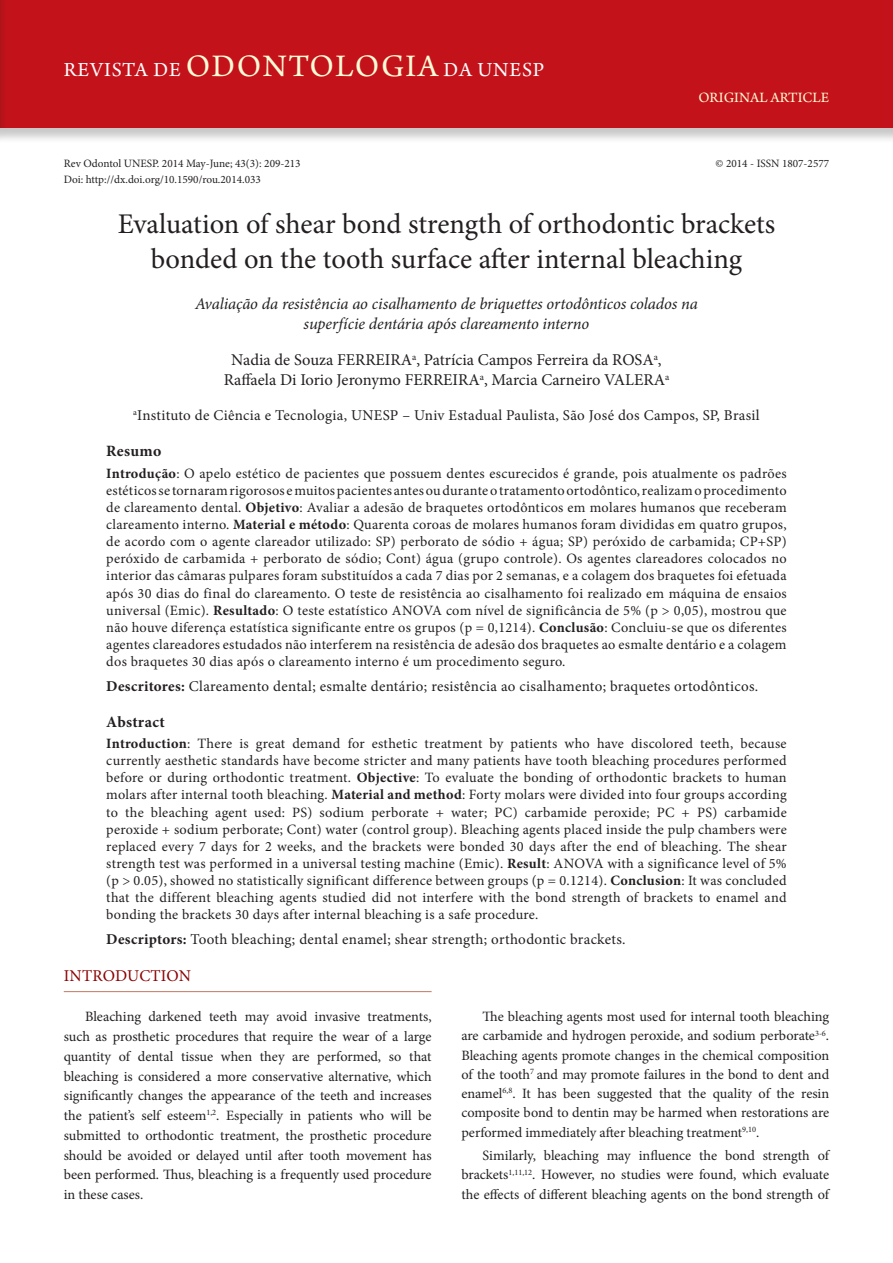
<style>
.page{position:relative;width:893px;height:1263px;background:#fff}
.page>*{position:absolute;margin:0;border:0;box-sizing:border-box;transform-origin:0 0}
.Título_1º_Idioma{font:28.5px/34.2px "Minion Pro";color:#231f20;text-align:center}
.t1{font:21px "Arno Pro";letter-spacing:.04em;color:#fff}
.Título_2º_Idioma{font:italic 16.5px/19.8px "Minion Pro";letter-spacing:-.005em;color:#231f20;text-align:center}
.Autores{font:16.5px/19.8px "Minion Pro";color:#231f20;text-align:center}
.t2{font:16.5px "Minion Pro";letter-spacing:.01em;color:#8b0202}
.Título_-_abstract{font:700 15.75px "Minion Pro";letter-spacing:.02em;color:#231f20}
.Título_-_resumo{font:700 15.75px "Minion Pro";letter-spacing:.02em;color:#231f20}
.Palavras-chave{font:15px "Minion Pro";letter-spacing:.02em;color:#231f20}
.Endereço{font:15px "Minion Pro";letter-spacing:.02em;color:#231f20}
.Keywords{font:15px "Minion Pro";letter-spacing:.02em;color:#231f20}
.t3{font:15px "Arno Pro";color:#fffbd6}
.Resumo{font:14.25px/17.1px "Minion Pro";letter-spacing:.02em;color:#231f20;text-align:justify}
.Corpo{font:14.25px/19.8px "Minion Pro";color:#231f20;text-align:justify}
.Abstract{font:14.25px/17.1px "Minion Pro";letter-spacing:.02em;color:#231f20;text-align:justify}
.Cabeçalho_A{font:11.25px "Minion Pro";color:#231f20}
.s1{font-size:33px;color:#fffbd6}
.s2{font-weight:700}
</style>
<div class="page">
<div style="left:0;top:0;width:893px;height:144px;background:#231f20;opacity:.25"></div>
<div style="left:0;top:0;width:893px;height:128px;background:#c4121a"></div>
<div style="left:0;top:0;width:8px;height:144px;background:#231f20;opacity:.25"></div>
<hr style="left:64px;top:991px;width:368px;height:1px;background:#c27660">
<h2 class="t1" style="left:64px;top:58px;width:482px">REVISTA DE <span class="s1">ODONTOLOGIA</span> DA UNESP</h2>
<p class="t3" style="left:698px;top:89px;width:132px">ORIGINAL ARTICLE</p>
<p class="Cabeçalho_A" style="left:64px;top:156px;width:238px">Rev Odontol UNESP. 2014 May-June; 43(3): 209-213</p>
<p class="Cabeçalho_A" style="left:715px;top:156px;width:115px">© 2014 - ISSN 1807-2577</p>
<p class="Cabeçalho_A" style="left:64px;top:172px;width:199px">Doi: http://dx.doi.org/10.1590/rou.2014.033</p>
<p class="Título_1º_Idioma" style="left:118px;top:207px;width:659px">Evaluation of shear bond strength of orthodontic brackets bonded on the tooth surface after internal bleaching</p>
<p class="Título_2º_Idioma" style="left:195px;top:293px;width:504px">Avaliação da resistência ao cisalhamento de briquettes ortodônticos colados na superfície dentária após clareamento interno</p>
<p class="Autores" style="left:224px;top:350px;width:447px">Nadia de Souza FERREIRA<sup>a</sup>, Patrícia Campos Ferreira da ROSA<sup>a</sup>,<br>Raffaela Di Iorio Jeronymo FERREIRA<sup>a</sup>, Marcia Carneiro VALERA<sup>a</sup></p>
<p class="Endereço" style="left:133px;top:405px;width:628px"><sup>a</sup>Instituto de Ciência e Tecnologia, UNESP – Univ Estadual Paulista, São José dos Campos, SP, Brasil</p>
<p class="Título_-_resumo" style="left:106px;top:440px;width:56px">Resumo</p>
<p class="Resumo" style="left:106px;top:465px;width:682px"><span class="s2">Introdução</span>: O apelo estético de pacientes que possuem dentes escurecidos é grande, pois atualmente os padrões estéticos se tornaram rigorosos e muitos pacientes antes ou durante o tratamento ortodôntico, realizam o procedimento de clareamento dental. <span class="s2">Objetivo</span>: Avaliar a adesão de braquetes ortodônticos em molares humanos que receberam clareamento interno. <span class="s2">Material e método</span>: Quarenta coroas de molares humanos foram divididas em quatro grupos, de acordo com o agente clareador utilizado: SP) perborato de sódio + água; SP) peróxido de carbamida; CP+SP) peróxido de carbamida + perborato de sódio; Cont) água (grupo controle). Os agentes clareadores colocados no interior das câmaras pulpares foram substituídos a cada 7 dias por 2 semanas, e a colagem dos braquetes foi efetuada após 30 dias do final do clareamento. O teste de resistência ao cisalhamento foi realizado em máquina de ensaios universal (Emic). <span class="s2">Resultado</span>: O teste estatístico ANOVA com nível de significância de 5% (p &gt; 0,05), mostrou que não houve diferença estatística significante entre os grupos (p = 0,1214). <span class="s2">Conclusão</span>: Concluiu‑se que os diferentes agentes clareadores estudados não interferem na resistência de adesão dos braquetes ao esmalte dentário e a colagem dos braquetes 30 dias após o clareamento interno é um procedimento seguro.</p>
<p class="Palavras-chave" style="left:106px;top:676px;width:653px"><span class="s2">Descritores:</span> Clareamento dental; esmalte dentário; resistência ao cisalhamento; braquetes ortodônticos.</p>
<p class="Título_-_abstract" style="left:106px;top:710px;width:60px">Abstract</p>
<p class="Abstract" style="left:106px;top:735px;width:682px"><span class="s2">Introduction</span>: There is great demand for esthetic treatment by patients who have discolored teeth, because currently aesthetic standards have become stricter and many patients have tooth bleaching procedures performed before or during orthodontic treatment. <span class="s2">Objective</span>: To evaluate the bonding of orthodontic brackets to human molars after internal tooth bleaching. <span class="s2">Material and method</span>: Forty molars were divided into four groups according to the bleaching agent used: PS) sodium perborate + water; PC) carbamide peroxide; PC + PS) carbamide peroxide + sodium perborate; Cont) water (control group). Bleaching agents placed inside the pulp chambers were replaced every 7 days for 2 weeks, and the brackets were bonded 30 days after the end of bleaching. The shear strength test was performed in a universal testing machine (Emic). <span class="s2">Result</span>: ANOVA with a significance level of 5% (p &gt; 0.05), showed no statistically significant difference between groups (p = 0.1214). <span class="s2">Conclusion</span>: It was concluded that the different bleaching agents studied did not interfere with the bond strength of brackets to enamel and bonding the brackets 30 days after internal bleaching is a safe procedure.</p>
<p class="Keywords" style="left:106px;top:929px;width:521px"><span class="s2">Descriptors:</span> Tooth bleaching; dental enamel; shear strength; orthodontic brackets.</p>
<p class="t2" style="left:64px;top:964px;width:129px">INTRODUCTION</p>
<p class="Corpo" style="left:64px;top:1007px;width:369px;text-indent:21px">Bleaching darkened teeth may avoid invasive treatments, such as prosthetic procedures that require the wear of a large quantity of dental tissue when they are performed, so that bleaching is considered a more conservative alternative, which significantly changes the appearance of the teeth and increases the patient’s self esteem<sup>1,2</sup>. Especially in patients who will be submitted to orthodontic treatment, the prosthetic procedure should be avoided or delayed until after tooth movement has been performed. Thus, bleaching is a frequently used procedure in these cases.</p>
<p class="Corpo" style="left:461px;top:1007px;width:369px;line-height:19.2px;text-indent:21px">The bleaching agents most used for internal tooth bleaching are carbamide and hydrogen peroxide, and sodium perborate<sup>3-6</sup>.<br>Bleaching agents promote changes in the chemical composition of the tooth<sup>7</sup> and may promote failures in the bond to dent and enamel<sup>6,8</sup>. It has been suggested that the quality of the resin composite bond to dentin may be harmed when restorations are performed immediately after bleaching treatment<sup>9,10</sup>.</p>
<p class="Corpo" style="left:461px;top:1146px;width:369px;line-height:19.4px;text-indent:21px">Similarly, bleaching may influence the bond strength of brackets<sup>1,11,12</sup>. However, no studies were found, which evaluate the effects of different bleaching agents on the bond strength of</p>
</div>
